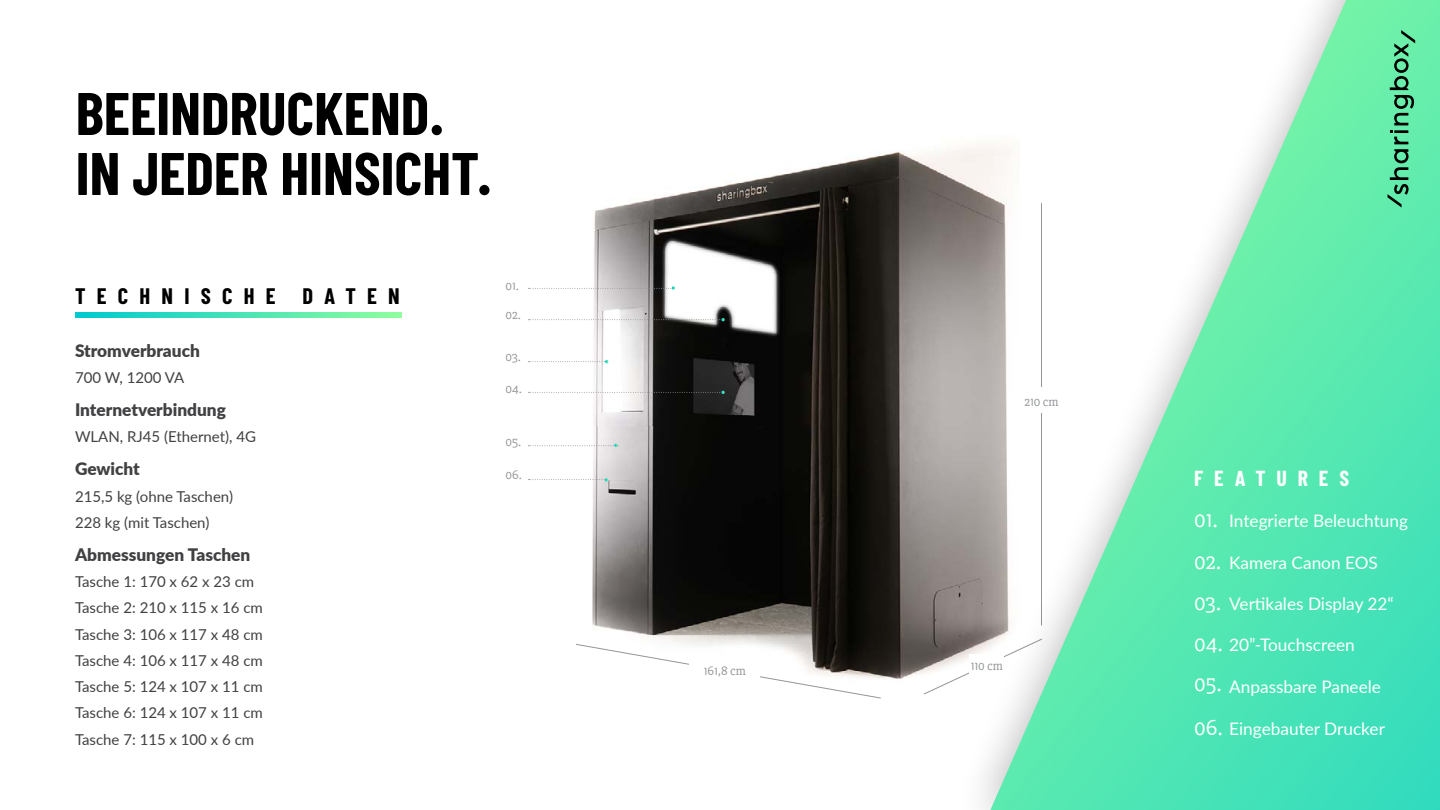
<style>
.page{position:relative;width:1440px;height:810px;background:#fff}
.page>*{position:absolute;margin:0;border:0;box-sizing:border-box;transform-origin:0 0}
.t1{font:700 60px/60px "Barlow Condensed";color:#000}
.t2{font:22.5px/40.9px "Slabo 27 px";color:#fff}
.t3{font:700 22.5px "Barlow Condensed";letter-spacing:.5em;color:#000}
.t4{font:700 21.75px "Barlow Condensed";letter-spacing:.5em;color:#fff}
.t5{font:17.25px "Lato";color:#fff}
.t6{font:900 17.25px "Lato";color:#414042}
.t7{font:15px/26.2px "Lato";color:#414042}
.t8{font:12.75px "Slabo 27 px";color:#939598}
</style>
<div class="page">
<img style="left:592px;top:150px;width:361px;height:545px">
<svg style="left:576px;top:644px;width:305px;height:54px"></svg>
<svg style="left:924px;top:639px;width:29px;height:55px"></svg>
<div style="left:690px;top:657px;width:70px;height:25px;background:#fff"></div>
<div style="left:953px;top:0;width:487px;height:810px;background:#000;opacity:.3"></div>
<svg style="left:990px;top:0;width:450px;height:810px"></svg>
<svg style="left:76px;top:313px;width:326px;height:4px"></svg>
<svg style="left:1388px;top:30px;width:27px;height:178px;background:#50bb87"></svg>
<svg style="left:528px;top:444px;width:90px;height:3px"></svg>
<svg style="left:528px;top:286px;width:147px;height:4px"></svg>
<svg style="left:528px;top:360px;width:80px;height:3px"></svg>
<svg style="left:528px;top:391px;width:197px;height:3px"></svg>
<svg style="left:528px;top:478px;width:80px;height:4px"></svg>
<svg style="left:528px;top:318px;width:197px;height:3px"></svg>
<h1 class="t1" style="left:76px;top:82px;width:418px">BEEINDRUCKEND.<br>IN JEDER HINSICHT.</h1>
<h2 class="t3" style="left:75px;top:282px;width:326px">TECHNISCHE DATEN</h2>
<p class="t6" style="left:75px;top:338px;width:126px">Stromverbrauch</p>
<p class="t7" style="left:75px;top:364px;width:111px">700 W, 1200 VA</p>
<p class="t6" style="left:75px;top:397px;width:153px">Internetverbindung</p>
<p class="t7" style="left:75px;top:423px;width:183px">WLAN, RJ45 (Ethernet), 4G</p>
<p class="t6" style="left:75px;top:456px;width:66px">Gewicht</p>
<p class="t7" style="left:75px;top:482px;width:160px">215,5 kg (ohne Taschen)<br>228 kg (mit Taschen)</p>
<p class="t6" style="left:75px;top:542px;width:177px">Abmessungen Taschen</p>
<p class="t7" style="left:75px;top:568px;width:189px">Tasche 1: 170 x 62 x 23 cm<br>Tasche 2: 210 x 115 x 16 cm<br>Tasche 3: 106 x 117 x 48 cm<br>Tasche 4: 106 x 117 x 48 cm<br>Tasche 5: 124 x 107 x 11 cm<br>Tasche 6: 124 x 107 x 11 cm<br>Tasche 7: 115 x 100 x 6 cm</p>
<p class="t8" style="left:506px;top:278px;width:15px">01.</p>
<p class="t8" style="left:506px;top:308px;width:17px">02.</p>
<p class="t8" style="left:506px;top:350px;width:17px">03.</p>
<p class="t8" style="left:506px;top:381px;width:18px">04.</p>
<p class="t8" style="left:506px;top:434px;width:17px">05.</p>
<p class="t8" style="left:506px;top:468px;width:18px">06.</p>
<p class="t8" style="left:704px;top:664px;width:44px">161,8 cm</p>
<p class="t8" style="left:1025px;top:394px;width:35px">210 cm</p>
<p class="t8" style="left:971px;top:659px;width:34px">110 cm</p>
<h3 class="t4" style="left:1194px;top:465px;width:157px">FEATURES</h3>
<p class="t5" style="left:1229px;top:509px;width:180px">Integrierte Beleuchtung</p>
<h2 class="t2" style="left:1194px;top:499px;width:30px">01.<br>02.<br>03.<br>04.<br>05.</h2>
<h2 class="t2" style="left:1194px;top:707px;width:30px">06.</h2>
<p class="t5" style="left:1229px;top:550px;width:150px">Kamera Canon EOS</p>
<p class="t5" style="left:1229px;top:591px;width:166px">Vertikales Display 22“</p>
<p class="t5" style="left:1229px;top:633px;width:127px">20”-Touchscreen</p>
<p class="t5" style="left:1229px;top:674px;width:153px">Anpassbare Paneele</p>
<p class="t5" style="left:1229px;top:716px;width:157px">Eingebauter Drucker</p>
</div>
